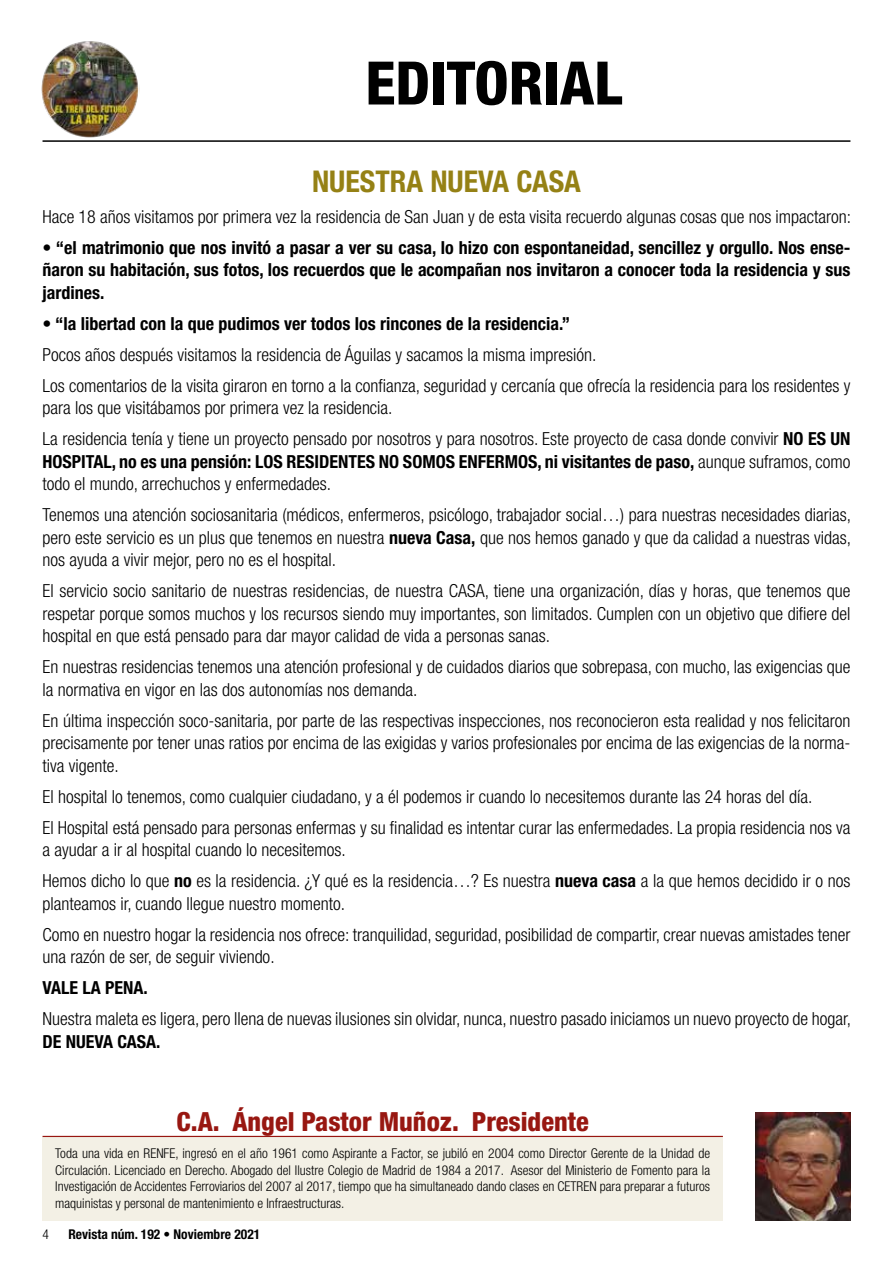
<style>
.page{position:relative;width:893px;height:1263px;background:#fff}
.page>*{position:absolute;margin:0;border:0;box-sizing:border-box;transform-origin:0 0}
.t1{font:800 condensed 60px "Helvetica Neue LT Std";color:#000}
.t2{font:700 condensed 30px "Helvetica Neue LT Std";color:#958115}
.t3{font:800 condensed 26.4px "Helvetica Neue LT Std";color:#981711}
.t4{font:300 condensed 18px/22.5px "Helvetica Neue LT Std";color:#000}
.t5{font:700 condensed 18px/22.5px "Helvetica Neue LT Std";color:#000;text-align:justify}
.t6{font:300 condensed 13.5px/16.5px "Helvetica Neue LT Std";color:#000;text-align:justify}
.t7{font:700 condensed 13.5px "Helvetica Neue LT Std";color:#000}
.s1{font-weight:700}
.s2{font-weight:300}
</style>
<div class="page">
<img style="left:41px;top:41px;width:99px;height:97px">
<hr style="left:43px;top:140px;width:807px;height:2px;background:#000">
<img style="left:755px;top:1112px;width:95px;height:108px">
<div style="left:43px;top:1137px;width:680px;height:83px;background:#f3f0e5"></div>
<hr style="left:43px;top:1136px;width:680px;height:1px;background:#981711">
<h1 class="t1" style="left:365px;top:46px;width:258px">EDITORIAL</h1>
<h2 class="t2" style="left:312px;top:163px;width:270px">NUESTRA NUEVA CASA</h2>
<p class="t4" style="left:43px;top:205px;width:810px">Hace 18 años visitamos por primera vez la residencia de San Juan y de esta visita recuerdo algunas cosas que nos impactaron:</p>
<p class="t5" style="left:43px;top:236px;width:809px">• “el matrimonio que nos invitó a pasar a ver su casa, lo hizo con espontaneidad, sencillez y orgullo. Nos ense&shy;ñaron su habitación, sus fotos, los recuerdos que le acompañan nos invitaron a conocer toda la residencia y sus jardines.</p>
<p class="t5" style="left:43px;top:312px;width:529px">• “la libertad con la que pudimos ver todos los rincones de la residencia.”</p>
<p class="t4" style="left:43px;top:338px;width:809px;line-height:31px">Pocos años después visitamos la residencia de Águilas y sacamos la misma impresión.<br>Los comentarios de la visita giraron en torno a la confianza, seguridad y cercanía que ofrecía la residencia para los residentes y</p>
<p class="t4" style="left:43px;top:392px;width:809px;line-height:31px">para los que visitábamos por primera vez la residencia.<br>La residencia tenía y tiene un proyecto pensado por nosotros y para nosotros. Este proyecto de casa donde convivir <span class="s1">NO ES UN</span></p>
<p class="t5" style="left:43px;top:450px;width:809px">HOSPITAL, no es una pensión: LOS RESIDENTES NO SOMOS ENFERMOS, ni visitantes de paso, <span class="s2">aunque suframos, como todo el mundo, arrechuchos y enfermedades.</span></p>
<p class="t4" style="left:43px;top:503px;width:810px;text-align:justify">Tenemos una atención sociosanitaria (médicos, enfermeros, psicólogo, trabajador social…) para nuestras necesidades diarias, pero este servicio es un plus que tenemos en nuestra <span class="s1">nueva Casa,</span> que nos hemos ganado y que da calidad a nuestras vidas, nos ayuda a vivir mejor, pero no es el hospital.</p>
<p class="t4" style="left:43px;top:579px;width:809px;text-align:justify">El servicio socio sanitario de nuestras residencias, de nuestra CASA, tiene una organización, días y horas, que tenemos que respetar porque somos muchos y los recursos siendo muy importantes, son limitados. Cumplen con un objetivo que difiere del hospital en que está pensado para dar mayor calidad de vida a personas sanas.</p>
<p class="t4" style="left:43px;top:655px;width:809px">En nuestras residencias tenemos una atención profesional y de cuidados diarios que sobrepasa, con mucho, las exigencias que la normativa en vigor en las dos autonomías nos demanda.</p>
<p class="t4" style="left:43px;top:709px;width:809px;text-align:justify">En última inspección soco-sanitaria, por parte de las respectivas inspecciones, nos reconocieron esta realidad y nos felicitaron precisamente por tener unas ratios por encima de las exigidas y varios profesionales por encima de las exigencias de la norma&shy;tiva vigente.</p>
<p class="t4" style="left:43px;top:780px;width:809px;line-height:31px">El hospital lo tenemos, como cualquier ciudadano, y a él podemos ir cuando lo necesitemos durante las 24 horas del día.<br>El Hospital está pensado para personas enfermas y su finalidad es intentar curar las enfermedades. La propia residencia nos va</p>
<p class="t4" style="left:43px;top:834px;width:809px;line-height:31px">a ayudar a ir al hospital cuando lo necesitemos.<br>Hemos dicho lo que <span class="s1">no</span> es la residencia. ¿Y qué es la residencia…? Es nuestra <span class="s1">nueva casa</span> a la que hemos decidido ir o nos</p>
<p class="t4" style="left:43px;top:887px;width:809px;line-height:31px">planteamos ir, cuando llegue nuestro momento.<br>Como en nuestro hogar la residencia nos ofrece: tranquilidad, seguridad, posibilidad de compartir, crear nuevas amistades tener</p>
<p class="t4" style="left:43px;top:945px;width:234px">una razón de ser, de seguir viviendo.</p>
<p class="t5" style="left:43px;top:976px;width:107px">VALE LA PENA.</p>
<p class="t4" style="left:43px;top:1007px;width:810px">Nuestra maleta es ligera, pero llena de nuevas ilusiones sin olvidar, nunca, nuestro pasado iniciamos un nuevo proyecto de hogar,</p>
<p class="t5" style="left:43px;top:1030px;width:120px">DE NUEVA CASA.</p>
<h3 class="t3" style="left:177px;top:1105px;width:414px">C.A. Ángel Pastor Muñoz. Presidente</h3>
<p class="t6" style="left:55px;top:1145px;width:656px">Toda una vida en RENFE, ingresó en el año 1961 como Aspirante a Factor, se jubiló en 2004 como Director Gerente de la Unidad de Circulación. Licenciado en Derecho. Abogado del Ilustre Colegio de Madrid de 1984 a 2017. Asesor del Ministerio de Fomento para la Investigación de Accidentes Ferroviarios del 2007 al 2017, tiempo que ha simultaneado dando clases en CETREN para preparar a futuros maquinistas y personal de mantenimiento e Infraestructuras.</p>
<p class="t6" style="left:43px;top:1225px;width:8px">4</p>
<p class="t7" style="left:68px;top:1225px;width:193px">Revista núm. 192 • Noviembre 2021</p>
</div>
